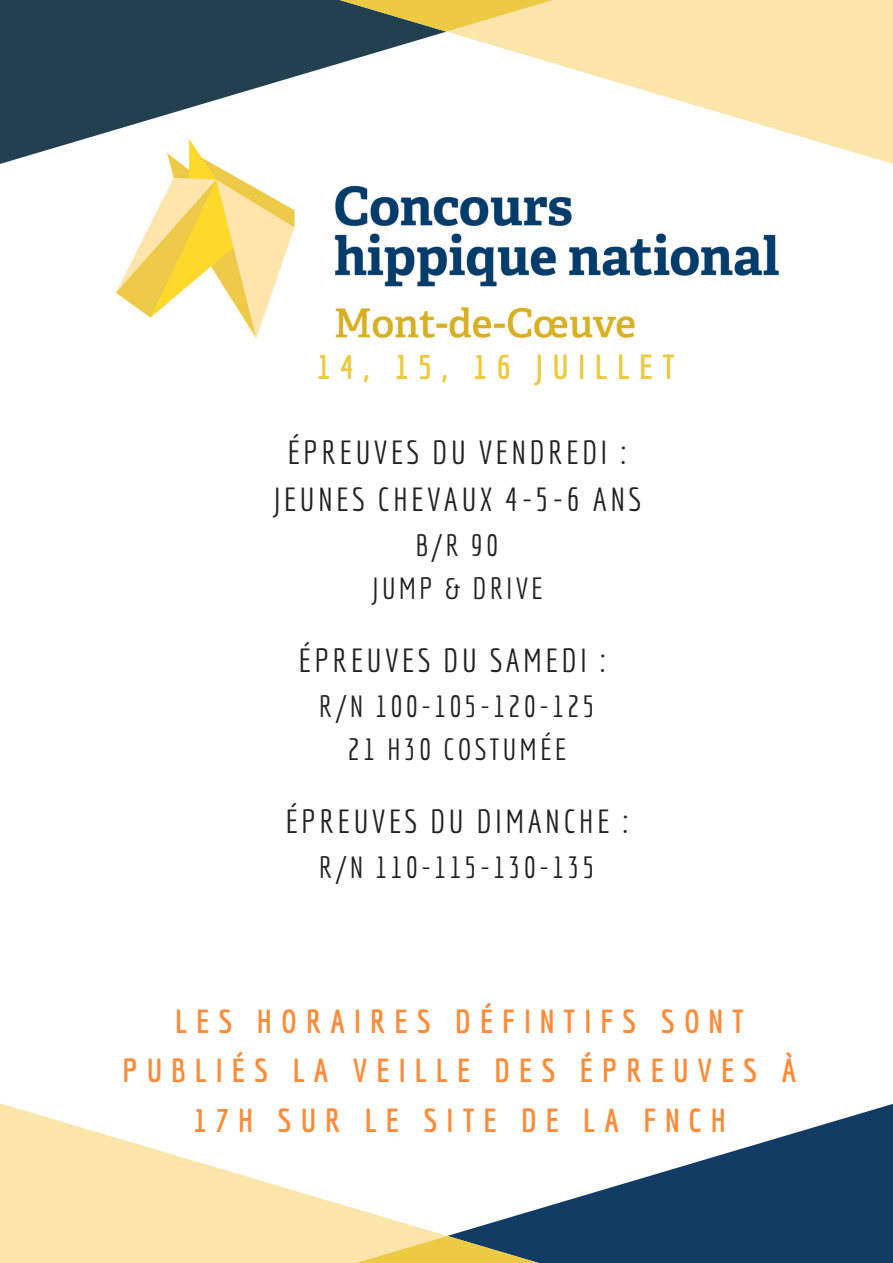
<style>
.page{position:relative;width:893px;height:1263px;background:#fff}
.page>*{position:absolute;margin:0;border:0;box-sizing:border-box;transform-origin:0 0}
.t1{font:700 33.97px "Economica";letter-spacing:.28em;color:#ecca42}
.t2{font:32.62px "Economica";letter-spacing:.1em;color:#222}
.t3{font:700 32.47px/49.5px "Economica";letter-spacing:.28em;color:#fd8c3a;text-align:center}
.t4{font:30px "Economica";letter-spacing:.1em;color:#222}
</style>
<div class="page">
<svg style="left:0;top:0;width:445px;height:164px;fill:#224050"></svg>
<svg style="left:448px;top:0;width:445px;height:164px;fill:#fbe5aa"></svg>
<svg style="left:232px;top:0;width:428px;height:32px;background:#a5a06e"></svg>
<svg style="left:447px;top:1104px;width:446px;height:159px;fill:#133c64"></svg>
<svg style="left:0;top:1103px;width:447px;height:160px;fill:#fbe5aa"></svg>
<svg style="left:232px;top:1236px;width:430px;height:27px;background:#9d9d78"></svg>
<img style="left:112px;top:132px;width:670px;height:207px">
<p class="t1" style="left:316px;top:347px;width:360px">14, 15, 16 JUILLET</p>
<p class="t2" style="left:287px;top:433px;width:340px">ÉPREUVES DU VENDREDI :</p>
<p class="t2" style="left:272px;top:480px;width:370px">JEUNES CHEVAUX 4-5-6 ANS</p>
<p class="t4" style="left:416px;top:527px;width:84px">B/R 90</p>
<p class="t4" style="left:371px;top:571px;width:173px">JUMP &amp; DRIVE</p>
<p class="t2" style="left:299px;top:641px;width:308px">ÉPREUVES DU SAMEDI :</p>
<p class="t4" style="left:319px;top:688px;width:277px">R/N 100-105-120-125</p>
<p class="t4" style="left:348px;top:731px;width:220px">21 H30 COSTUMÉE</p>
<p class="t2" style="left:285px;top:802px;width:344px">ÉPREUVES DU DIMANCHE :</p>
<p class="t4" style="left:319px;top:849px;width:277px">R/N 110-115-130-135</p>
<p class="t3" style="left:123px;top:996px;width:675px">LES HORAIRES DÉFINTIFS SONT<br>PUBLIÉS LA VEILLE DES ÉPREUVES À<br>17H SUR LE SITE DE LA FNCH</p>
</div>
